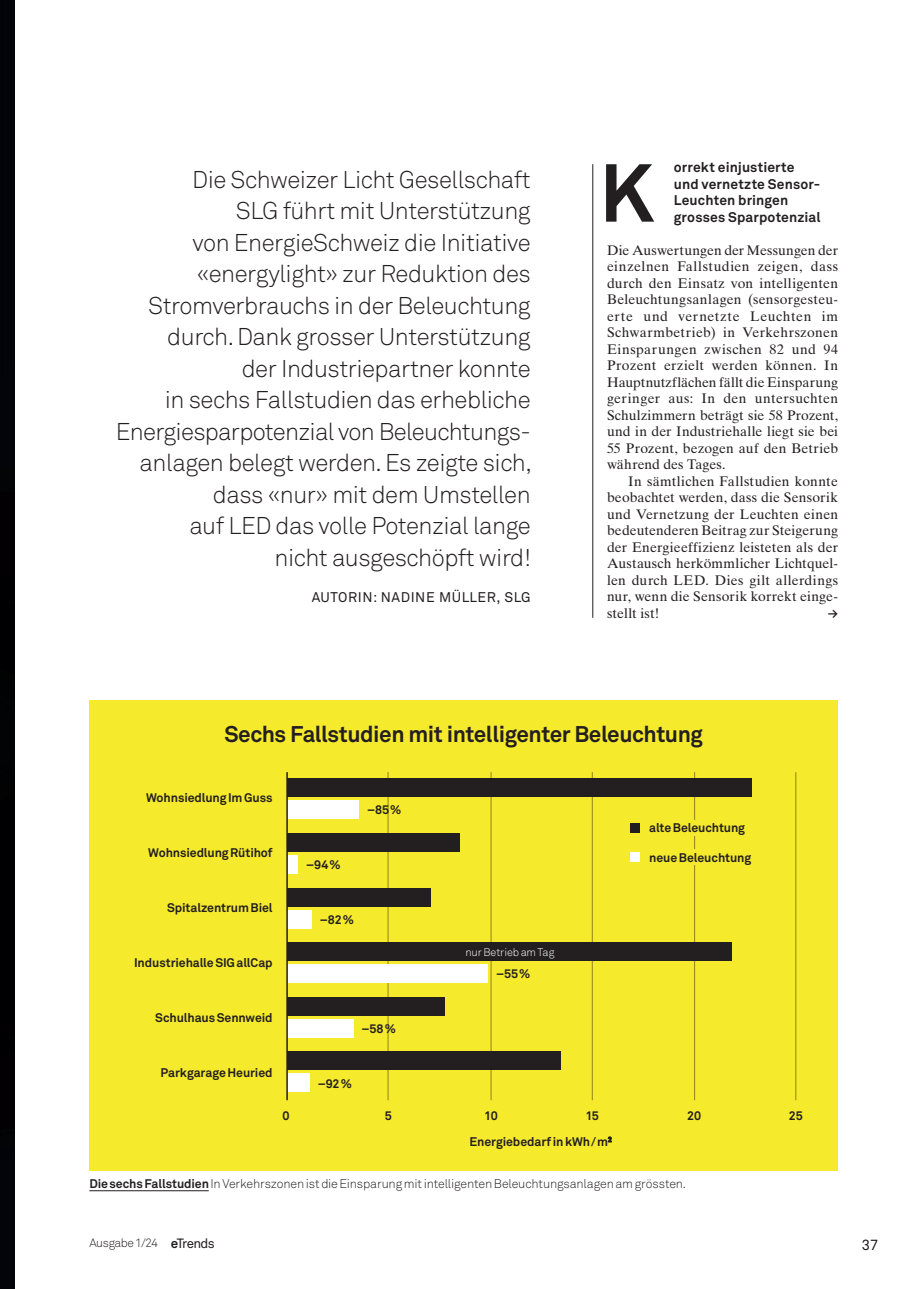
<style>
.page{position:relative;width:919px;height:1289px;background:#fff}
.page>*{position:absolute;margin:0;border:0;box-sizing:border-box;transform-origin:0 0}
.t1{font:700 81px "Akkurat Std";color:#231f20}
.t2{font:300 24px/31.5px "Akkurat Std";letter-spacing:-.02em;color:#231f20;text-align:right}
.t3{font:700 22.5px "Akkurat Std";letter-spacing:-.02em;color:#231f20}
.t4{font:14.7px "Akkurat Std";color:#231f20}
.t5{font:13.8px/16.5px "Times Ten LT Std";letter-spacing:.01em;color:#231f20;text-align:justify}
.t6{font:700 13.8px/16.5px "Akkurat Std";letter-spacing:.01em;color:#231f20}
.t7{font:13.8px "Akkurat Std";letter-spacing:.04em;color:#231f20}
.t8{font:700 12.75px "Akkurat Std";color:#231f20}
.t9{font:700 12.3px/26.1px "Akkurat Std";letter-spacing:-.01em;color:#231f20}
.t10{font:300 12.3px "Akkurat Std";letter-spacing:-.015em;color:#231f20}
.t11{font:300 12px "Akkurat Std";letter-spacing:-.035em;color:#231f20}
.t12{font:300 10.8px "Akkurat Std";letter-spacing:-.005em;color:#fff}
.s1{font-weight:700}
.s2{font-weight:700;font-size:13.35px}
.s3{font-weight:400;font-size:13.35px}
</style>
<div class="page">
<div style="left:89px;top:700px;width:749px;height:470px;background:#f6ea2d"></div>
<div style="left:0;top:0;width:14px;height:1288px;background:#020305"></div>
<hr style="left:592px;top:164px;width:1px;height:454px;background:#231f20">
<hr style="left:89px;top:1190px;width:120px;height:1px;background:#231f20">
<hr style="left:387px;top:772px;width:1px;height:328px;background:#231f20">
<hr style="left:490px;top:772px;width:1px;height:328px;background:#231f20">
<hr style="left:592px;top:772px;width:1px;height:328px;background:#231f20">
<hr style="left:694px;top:772px;width:1px;height:328px;background:#231f20">
<hr style="left:795px;top:772px;width:1px;height:328px;background:#231f20">
<div style="left:287px;top:778px;width:464px;height:18px;background:#231f20"></div>
<div style="left:287px;top:833px;width:173px;height:19px;background:#231f20"></div>
<div style="left:287px;top:888px;width:143px;height:19px;background:#231f20"></div>
<div style="left:287px;top:942px;width:444px;height:19px;background:#231f20"></div>
<div style="left:287px;top:997px;width:157px;height:18px;background:#231f20"></div>
<div style="left:287px;top:1051px;width:273px;height:19px;background:#231f20"></div>
<div style="left:287px;top:799px;width:71px;height:19px;background:#fff"></div>
<div style="left:287px;top:855px;width:11px;height:18px;background:#fff"></div>
<div style="left:287px;top:909px;width:24px;height:19px;background:#fff"></div>
<div style="left:287px;top:963px;width:200px;height:19px;background:#fff"></div>
<div style="left:287px;top:1018px;width:66px;height:19px;background:#fff"></div>
<div style="left:287px;top:1073px;width:22px;height:18px;background:#fff"></div>
<div style="left:625px;top:849px;width:126px;height:16px;background:#f6ea2d"></div>
<div style="left:630px;top:852px;width:9px;height:9px;background:#fff"></div>
<hr style="left:286px;top:772px;width:2px;height:328px;background:#231f20">
<div style="left:625px;top:820px;width:126px;height:15px;background:#f6ea2d"></div>
<div style="left:630px;top:823px;width:9px;height:9px;background:#231f20"></div>
<p class="t2" style="left:116px;top:164px;width:417px">Die Schweizer Licht Gesellschaft<br>SLG führt mit Unterstützung<br>von EnergieSchweiz die Initiative «energylight» zur Reduktion des Stromverbrauchs in der Beleuchtung durch. Dank grosser Unterstützung<br>der Industriepartner konnte<br>in sechs Fallstudien das erhebliche Energiesparpotenzial von Beleuchtungs&shy;anlagen belegt werden. Es zeigte sich, dass «nur» mit dem Umstellen<br>auf LED das volle Potenzial lange<br>nicht ausgeschöpft wird!</p>
<p class="t7" style="left:311px;top:589px;width:220px">AUTORIN: NADINE MÜLLER, SLG</p>
<h1 class="t1" style="left:599px;top:143px;width:56px">K</h1>
<p class="t6" style="left:673px;top:159px;width:148px">orrekt einjustierte und vernetzte Sensor-<br>Leuchten bringen grosses Sparpotenzial</p>
<p class="t5" style="left:607px;top:242px;width:233px">Die Auswertungen der Messungen der einzelnen Fallstudien zeigen, dass durch den Einsatz von intelligenten Beleuchtungsanlagen (sensorgesteu&shy;erte und vernetzte Leuchten im Schwarmbetrieb) in Verkehrszonen Einsparungen zwischen 82 und 94<br>Prozent erzielt werden können. In Hauptnutzflächen fällt die Einsparung geringer aus: In den untersuchten Schulzimmern beträgt sie 58 Prozent, und in der Industriehalle liegt sie bei 55 Prozent, bezogen auf den Betrieb während des Tages.</p>
<p class="t5" style="left:607px;top:472px;width:233px;text-indent:21px">In sämtlichen Fallstudien konnte beobachtet werden, dass die Sensorik und Vernetzung der Leuchten einen bedeutenderen Beitrag zur Steigerung der Energieeffizienz leisteten als der Austausch herkömmlicher Lichtquel&shy;len durch LED. Dies gilt allerdings nur, wenn die Sensorik korrekt einge&shy;stellt ist!</p>
<p class="t8" style="left:827px;top:605px;width:12px">→</p>
<h3 class="t3" style="left:224px;top:720px;width:480px">Sechs Fallstudien mit intelligenter Beleuchtung</h3>
<p class="t9" style="left:146px;top:785px;width:128px">Wohnsiedlung Im Guss</p>
<p class="t9" style="left:148px;top:839px;width:126px">Wohnsiedlung Rütihof</p>
<p class="t9" style="left:167px;top:894px;width:107px">Spitalzentrum Biel</p>
<p class="t9" style="left:134px;top:949px;width:140px">Industriehalle SIG allCap</p>
<p class="t9" style="left:155px;top:1004px;width:119px">Schulhaus Sennweid</p>
<p class="t9" style="left:367px;top:796px;width:36px">–85%</p>
<p class="t9" style="left:306px;top:852px;width:36px">–94%</p>
<p class="t9" style="left:320px;top:906px;width:36px">–82%</p>
<p class="t9" style="left:361px;top:1015px;width:36px">–58%</p>
<p class="t12" style="left:465px;top:945px;width:91px">nur Betrieb am Tag</p>
<p class="t9" style="left:496px;top:960px;width:36px">–55%</p>
<p class="t9" style="left:649px;top:815px;width:97px">alte Beleuchtung</p>
<p class="t9" style="left:649px;top:844px;width:103px">neue Beleuchtung</p>
<p class="t9" style="left:161px;top:1059px;width:113px">Parkgarage Heuried</p>
<p class="t9" style="left:318px;top:1070px;width:36px">–92%</p>
<p class="t9" style="left:282px;top:1102px;width:9px">0</p>
<p class="t9" style="left:385px;top:1102px;width:9px">5</p>
<p class="t9" style="left:469px;top:1102px;width:144px;text-indent:15px">10<br>Energiebedarf in kWh/m<sup>2</sup></p>
<p class="t9" style="left:585px;top:1102px;width:15px">15</p>
<p class="t9" style="left:687px;top:1102px;width:15px">20</p>
<p class="t9" style="left:788px;top:1102px;width:15px">25</p>
<p class="t10" style="left:89px;top:1176px;width:598px"><span class="s1">Die sechs Fallstudien</span> In Verkehrszonen ist die Einsparung mit intelligenten Beleuchtungsanlagen am grössten.</p>
<p class="t11" style="left:89px;top:1235px;width:127px">Ausgabe 1/24 <span class="s2">e</span><span class="s3">Trends</span></p>
<p class="t4" style="left:861px;top:1235px;width:18px">37</p>
</div>
